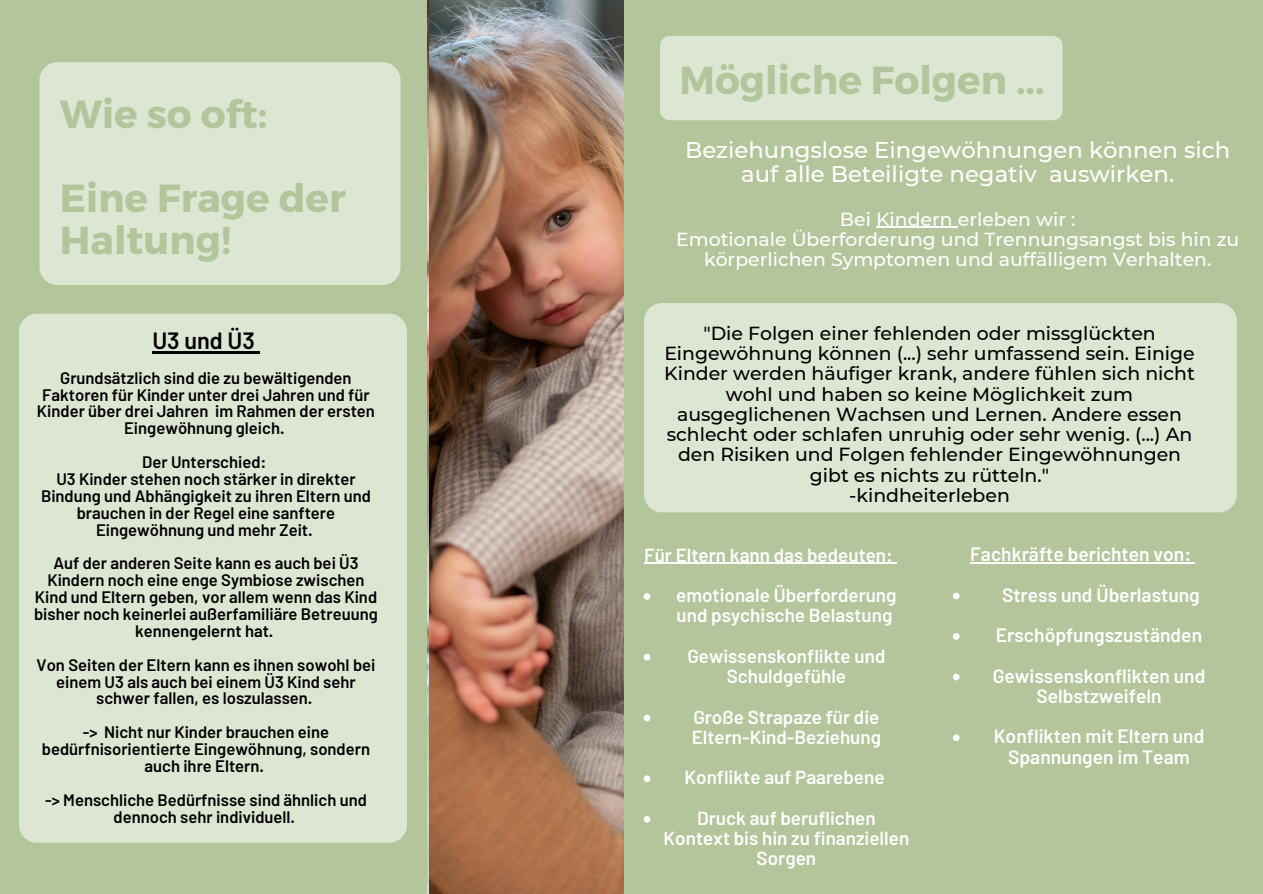
<style>
.page{position:relative;width:1263px;height:894px;background:#fff}
.page>*{position:absolute;margin:0;border:0;box-sizing:border-box;transform-origin:0 0}
.t1{font:700 39px "Montserrat";color:#b4c59c}
.t2{font:600 23.55px "Barlow";color:#000}
.t3{font:500 22.8px "Montserrat";color:#fff}
.t4{font:600 19.2px/20.2px "Barlow";color:#fff;text-align:center}
.t5{font:500 18.9px/20.2px "Montserrat";color:#000;text-align:center}
.t6{font:600 18.9px/20.2px "Barlow";color:#fff}
.t7{font:500 18.9px/20.2px "Montserrat";color:#fff;text-align:center}
.t8{font:600 16.65px/16.8px "Barlow";color:#000;text-align:center}
</style>
<div class="page">
<div style="left:0;top:0;width:1263px;height:893px;background:#b4c59c"></div>
<div style="left:19px;top:313px;width:388px;height:529px;background:#dde5d3;border-radius:18px"></div>
<hr style="left:152px;top:351px;width:103px;height:2px;background:#000">
<div style="left:39px;top:62px;width:361px;height:223px;background:#dde5d3;border-radius:18px"></div>
<hr style="left:876px;top:227px;width:82px;height:1px;background:#fff">
<svg style="left:953px;top:592px;width:7px;height:7px"></svg>
<svg style="left:953px;top:633px;width:7px;height:6px"></svg>
<svg style="left:953px;top:673px;width:7px;height:7px"></svg>
<svg style="left:953px;top:734px;width:7px;height:7px"></svg>
<hr style="left:970px;top:562px;width:221px;height:1px;background:#fff">
<div style="left:660px;top:36px;width:403px;height:84px;background:#dde5d3;border-radius:10px"></div>
<div style="left:644px;top:303px;width:593px;height:209px;background:#dde5d3;border-radius:18px"></div>
<svg style="left:644px;top:593px;width:6px;height:6px"></svg>
<svg style="left:644px;top:654px;width:6px;height:6px"></svg>
<svg style="left:644px;top:714px;width:6px;height:7px"></svg>
<svg style="left:644px;top:775px;width:6px;height:7px"></svg>
<svg style="left:644px;top:816px;width:6px;height:6px"></svg>
<hr style="left:644px;top:562px;width:32px;height:1px;background:#fff">
<hr style="left:676px;top:562px;width:217px;height:1px;background:#fff">
<img style="left:430px;top:0;width:193px;height:893px">
<p class="t1" style="left:60px;top:89px;width:209px">Wie so oft:</p>
<p class="t1" style="left:60px;top:173px;width:287px">Eine Frage der</p>
<p class="t1" style="left:60px;top:215px;width:173px">Haltung!</p>
<p class="t2" style="left:152px;top:325px;width:104px">U3 und Ü3</p>
<p class="t8" style="left:37px;top:368px;width:340px">Grundsätzlich sind die zu bewältigenden Faktoren für Kinder unter drei Jahren und für Kinder über drei Jahren im Rahmen der ersten Eingewöhnung gleich.</p>
<p class="t8" style="left:142px;top:453px;width:126px">Der Unterschied:</p>
<p class="t8" style="left:41px;top:469px;width:331px">U3 Kinder stehen noch stärker in direkter Bindung und Abhängigkeit zu ihren Eltern und brauchen in der Regel eine sanftere Eingewöhnung und mehr Zeit.</p>
<p class="t8" style="left:34px;top:554px;width:345px">Auf der anderen Seite kann es auch bei Ü3<br>Kindern noch eine enge Symbiose zwischen Kind und Eltern geben, vor allem wenn das Kind bisher noch keinerlei außerfamiliäre Betreuung kennengelernt hat.</p>
<p class="t8" style="left:37px;top:655px;width:340px">Von Seiten der Eltern kann es ihnen sowohl bei einem U3 als auch bei einem Ü3 Kind sehr schwer fallen, es loszulassen.</p>
<p class="t8" style="left:42px;top:723px;width:330px">-&gt; Nicht nur Kinder brauchen eine bedürfnisorientierte Eingewöhnung, sondern auch ihre Eltern.</p>
<p class="t8" style="left:45px;top:790px;width:323px">-&gt; Menschliche Bedürfnisse sind ähnlich und dennoch sehr individuell.</p>
<p class="t1" style="left:679px;top:54px;width:366px">Mögliche Folgen ...</p>
<p class="t3" style="left:685px;top:136px;width:547px">Beziehungslose Eingewöhnungen können sich</p>
<p class="t3" style="left:741px;top:160px;width:434px">auf alle Beteiligte negativ auswirken.</p>
<p class="t7" style="left:840px;top:209px;width:237px">Bei Kindern erleben wir :</p>
<p class="t7" style="left:676px;top:229px;width:565px">Emotionale Überforderung und Trennungsangst bis hin zu körperlichen Symptomen und auffälligem Verhalten.</p>
<p class="t5" style="left:664px;top:323px;width:532px">"Die Folgen einer fehlenden oder missglückten Eingewöhnung können (...) sehr umfassend sein. Einige Kinder werden häufiger krank, andere fühlen sich nicht wohl und haben so keine Möglichkeit zum ausgeglichenen Wachsen und Lernen. Andere essen schlecht oder schlafen unruhig oder sehr wenig. (...) An den Risiken und Folgen fehlender Eingewöhnungen gibt es nichts zu rütteln."</p>
<p class="t5" style="left:849px;top:485px;width:162px">-kindheiterleben</p>
<p class="t6" style="left:644px;top:543px;width:250px">Für Eltern kann das bedeuten:</p>
<p class="t6" style="left:676px;top:584px;width:222px">emotionale Überforderung und psychische Belastung</p>
<p class="t6" style="left:687px;top:645px;width:200px;text-align:center">Gewissenskonflikte und<br>Schuldgefühle</p>
<p class="t6" style="left:692px;top:705px;width:191px">Große Strapaze für die<br>Eltern-Kind-Beziehung</p>
<p class="t6" style="left:684px;top:766px;width:202px">Konflikte auf Paarebene</p>
<p class="t6" style="left:663px;top:807px;width:247px;text-align:center">Druck auf beruflichen<br>Kontext bis hin zu finanziellen<br>Sorgen</p>
<p class="t4" style="left:970px;top:543px;width:223px">Fachkräfte berichten von:</p>
<p class="t4" style="left:1002px;top:583px;width:199px">Stress und Überlastung</p>
<p class="t4" style="left:996px;top:624px;width:208px">Erschöpfungszuständen</p>
<p class="t4" style="left:993px;top:664px;width:214px">Gewissenskonflikten und<br>Selbstzweifeln</p>
<p class="t4" style="left:994px;top:725px;width:212px">Konflikten mit Eltern und<br>Spannungen im Team</p>
</div>
